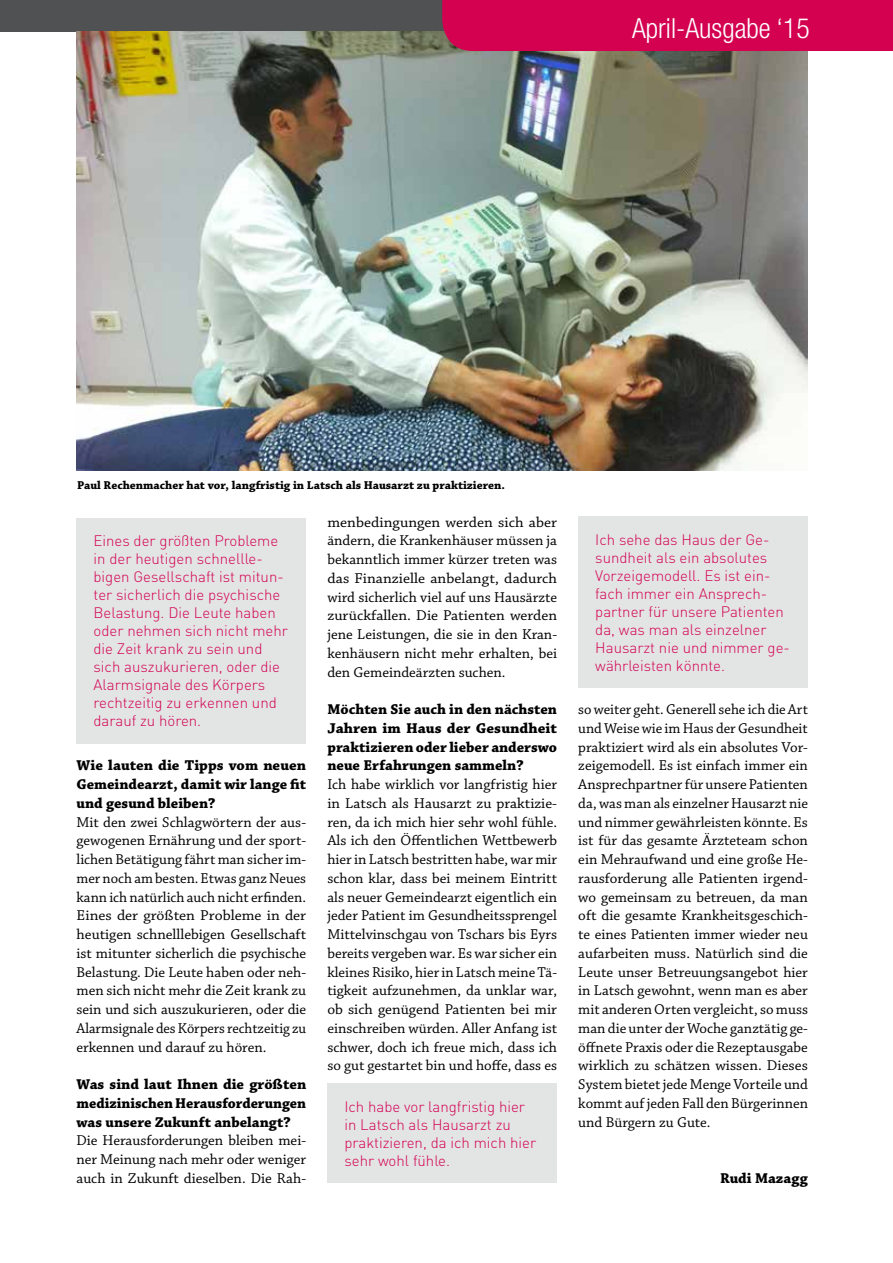
<style>
.page{position:relative;width:893px;height:1263px;background:#fff}
.page>*{position:absolute;margin:0;border:0;box-sizing:border-box;transform-origin:0 0}
.t1{font:300 condensed 27.75px "Helvetica Neue";color:#fff}
.t2{font:15px/18.8px "Chaparral Pro";color:#000;text-align:justify}
.t3{font:300 15px/18px "DIN Pro";color:#d30050}
.t4{font:15px/18.8px "Chaparral Pro";color:#000;text-align:justify;scale:1.05 1}
.t5{font:700 15px/18.8px "Chaparral Pro";color:#000;text-align:justify}
.t6{font:700 12px "Chaparral Pro";color:#000}
</style>
<div class="page">
<div style="left:0;top:0;width:893px;height:31px;background:#505153"></div>
<img style="left:77px;top:31px;width:731px;height:439px">
<div style="left:442px;top:0;width:451px;height:51px;background:#d40050"></div>
<div style="left:77px;top:518px;width:229px;height:225px;background:#e3e4e4"></div>
<div style="left:327px;top:1083px;width:230px;height:100px;background:#e3e4e4"></div>
<div style="left:578px;top:516px;width:230px;height:171px;background:#e3e4e4"></div>
<h1 class="t1" style="left:632px;top:13px;width:179px">April-Ausgabe ‘15</h1>
<p class="t6" style="left:77px;top:478px;width:429px">Paul Rechenmacher hat vor, langfristig in Latsch als Hausarzt zu praktizieren.</p>
<p class="t3" style="left:94px;top:531px;width:196px">Eines der größten Probleme in der heutigen schnellle&shy;bigen Gesellschaft ist mitun&shy;ter sicherlich die psychische<br>Belastung. Die Leute haben oder nehmen sich nicht mehr die Zeit krank zu sein und sich auszukurieren, oder die<br>Alarmsignale des Körpers rechtzeitig zu erkennen und darauf zu hören.</p>
<p class="t5" style="left:77px;top:757px;width:231px">Wie lauten die Tipps vom neuen Gemeindearzt, damit wir lange fit und gesund bleiben?</p>
<p class="t2" style="left:77px;top:813px;width:231px">Mit den zwei Schlagwörtern der aus&shy;gewogenen Ernährung und der sport&shy;lichen Betätigung fährt man sicher im&shy;mer noch am besten. Etwas ganz Neues kann ich natürlich auch nicht erfinden.<br>Eines der größten Probleme in der heutigen schnelllebigen Gesellschaft ist mitunter sicherlich die psychische Belastung. Die Leute haben oder neh&shy;men sich nicht mehr die Zeit krank zu sein und sich auszukurieren, oder die Alarmsignale des Körpers rechtzeitig zu erkennen und darauf zu hören.</p>
<p class="t5" style="left:77px;top:1075px;width:231px">Was sind laut Ihnen die größten medizinischen Herausforderungen was unsere Zukunft anbelangt?</p>
<p class="t2" style="left:77px;top:1132px;width:231px">Die Herausforderungen bleiben mei&shy;ner Meinung nach mehr oder weniger auch in Zukunft dieselben. Die Rah-</p>
<p class="t4" style="left:327px;top:513px;width:220px">menbedingungen werden sich aber ändern, die Krankenhäuser müssen ja bekanntlich immer kürzer treten was das Finanzielle anbelangt, dadurch wird sicherlich viel auf uns Hausärzte zurückfallen. Die Patienten werden jene Leistungen, die sie in den Kran&shy;kenhäusern nicht mehr erhalten, bei den Gemeindeärzten suchen.</p>
<p class="t5" style="left:327px;top:700px;width:231px">Möchten Sie auch in den nächsten Jahren im Haus der Gesundheit praktizieren oder lieber anderswo neue Erfahrungen sammeln?</p>
<p class="t2" style="left:327px;top:776px;width:231px">Ich habe wirklich vor langfristig hier in Latsch als Hausarzt zu praktizie&shy;ren, da ich mich hier sehr wohl fühle.<br>Als ich den Öffentlichen Wettbewerb hier in Latsch bestritten habe, war mir schon klar, dass bei meinem Eintritt als neuer Gemeindearzt eigentlich ein jeder Patient im Gesundheitssprengel Mittelvinschgau von Tschars bis Eyrs bereits vergeben war. Es war sicher ein kleines Risiko, hier in Latsch meine Tä&shy;tigkeit aufzunehmen, da unklar war, ob sich genügend Patienten bei mir einschreiben würden. Aller Anfang ist schwer, doch ich freue mich, dass ich so gut gestartet bin und hoffe, dass es</p>
<p class="t3" style="left:344px;top:1097px;width:193px">Ich habe vor langfristig hier in Latsch als Hausarzt zu praktizieren, da ich mich hier sehr wohl fühle.</p>
<p class="t3" style="left:595px;top:529px;width:196px">Ich sehe das Haus der Ge&shy;sundheit als ein absolutes<br>Vorzeigemodell. Es ist ein&shy;fach immer ein Ansprech&shy;partner für unsere Patienten da, was man als einzelner<br>Hausarzt nie und nimmer ge&shy;währleisten könnte.</p>
<p class="t2" style="left:578px;top:701px;width:231px">so weiter geht. Generell sehe ich die Art und Weise wie im Haus der Gesundheit praktiziert wird als ein absolutes Vor&shy;zeigemodell. Es ist einfach immer ein Ansprechpartner für unsere Patienten da, was man als einzelner Hausarzt nie und nimmer gewährleisten könnte. Es ist für das gesamte Ärzteteam schon ein Mehraufwand und eine große He&shy;rausforderung alle Patienten irgend&shy;wo gemeinsam zu betreuen, da man oft die gesamte Krankheitsgeschich&shy;te eines Patienten immer wieder neu aufarbeiten muss. Natürlich sind die Leute unser Betreuungsangebot hier in Latsch gewohnt, wenn man es aber mit anderen Orten vergleicht, so muss man die unter der Woche ganztätig ge&shy;öffnete Praxis oder die Rezeptausgabe wirklich zu schätzen wissen. Dieses System bietet jede Menge Vorteile und kommt auf jeden Fall den Bürgerinnen und Bürgern zu Gute.</p>
<p class="t5" style="left:720px;top:1169px;width:89px">Rudi Mazagg</p>
</div>
